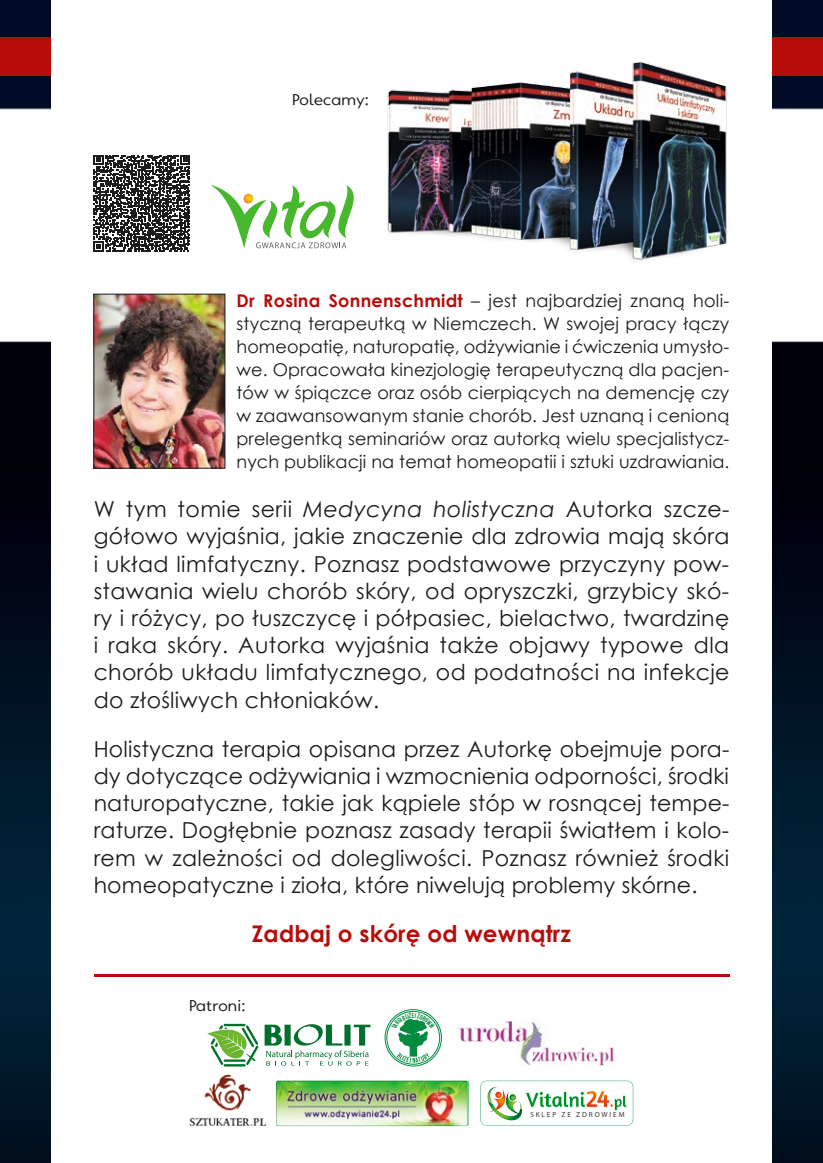
<style>
.page{position:relative;width:823px;height:1163px;background:#fff}
.page>*{position:absolute;margin:0;border:0;box-sizing:border-box;transform-origin:0 0}
.t1{font:700 23px "Century Gothic";letter-spacing:.01em;color:#b70d0a}
.t2{font:22px/27.2px "Century Gothic";letter-spacing:.015em;color:#1c1c1b;text-align:justify}
.t3{font:17.6px/23px "Century Gothic";letter-spacing:.005em;color:#1c1c1b;text-align:justify}
.t4{font:16px "Quell Linear";letter-spacing:.01em;color:#1c1c1b}
.t5{font:7.4px "Myriad Pro";letter-spacing:.25em;color:#363636}
.s1{font-weight:700;color:#b70d0a}
.s2{font-style:italic}
</style>
<div class="page">
<img style="left:0;top:0;width:822px;height:1162px">
<div style="left:0;top:37px;width:822px;height:38px;background:#b70d0a"></div>
<div style="left:51px;top:0;width:720px;height:1162px;background:#fff"></div>
<img style="left:387px;top:61px;width:340px;height:200px">
<hr style="left:94px;top:974px;width:635px;height:3px;background:#b70d0a">
<img style="left:96px;top:296px;width:127px;height:170px">
<div style="left:94px;top:294px;width:131px;height:174px;border:1px solid #1c1c1b"></div>
<svg style="left:210px;top:185px;width:144px;height:63px"></svg>
<svg style="left:94px;top:155px;width:96px;height:96px"></svg>
<img style="left:276px;top:1080px;width:192px;height:46px">
<svg style="left:480px;top:1080px;width:153px;height:45px"></svg>
<img style="left:190px;top:1074px;width:77px;height:51px">
<svg style="left:264px;top:1024px;width:106px;height:41px"></svg>
<svg style="left:207px;top:1023px;width:51px;height:43px"></svg>
<div style="left:384px;top:1009px;width:57px;height:57px;border:1px solid #008b3e;border-radius:50%"></div>
<div style="left:386px;top:1010px;width:54px;height:54px;border:1px solid #008b3e;border-radius:50%"></div>
<img style="left:458px;top:1019px;width:157px;height:47px">
<svg style="left:391px;top:1012px;width:44px;height:50px"></svg>
<p class="t4" style="left:292px;top:89px;width:78px">Polecamy:</p>
<p class="t3" style="left:236px;top:288px;width:494px"><span class="s1">Dr Rosina Sonnenschmidt</span> – jest najbardziej znaną holi&shy;styczną terapeutką w Niemczech. W swojej pracy łączy homeopatię, naturopatię, odżywianie i ćwiczenia umysło&shy;we. Opracowała kinezjologię terapeutyczną dla pacjen&shy;tów w śpiączce oraz osób cierpiących na demencję czy w zaawansowanym stanie chorób. Jest uznaną i cenioną prelegentką seminariów oraz autorką wielu specjalistycz&shy;nych publikacji na temat homeopatii i sztuki uzdrawiania.</p>
<p class="t2" style="left:94px;top:495px;width:637px">W tym tomie serii <span class="s2">Medycyna holistyczna</span> Autorka szcze&shy;gółowo wyjaśnia, jakie znaczenie dla zdrowia mają skóra i układ limfatyczny. Poznasz podstawowe przyczyny pow&shy;stawania wielu chorób skóry, od opryszczki, grzybicy skó&shy;ry i różycy, po łuszczycę i półpasiec, bielactwo, twardzinę i raka skóry. Autorka wyjaśnia także objawy typowe dla chorób układu limfatycznego, od podatności na infekcje do złośliwych chłoniaków.</p>
<p class="t2" style="left:94px;top:734px;width:637px">Holistyczna terapia opisana przez Autorkę obejmuje pora&shy;dy dotyczące odżywiania i wzmocnienia odporności, środki naturopatyczne, takie jak kąpiele stóp w rosnącej tempe&shy;raturze. Dogłębnie poznasz zasady terapii światłem i kolo&shy;rem w zależności od dolegliwości. Poznasz również środki homeopatyczne i zioła, które niwelują problemy skórne.</p>
<p class="t1" style="left:252px;top:916px;width:320px">Zadbaj o skórę od wewnątrz</p>
<p class="t4" style="left:189px;top:995px;width:58px">Patroni:</p>
<p class="t5" style="left:530px;top:1109px;width:96px">SKLEP ZE ZDROWIEM</p>
</div>
